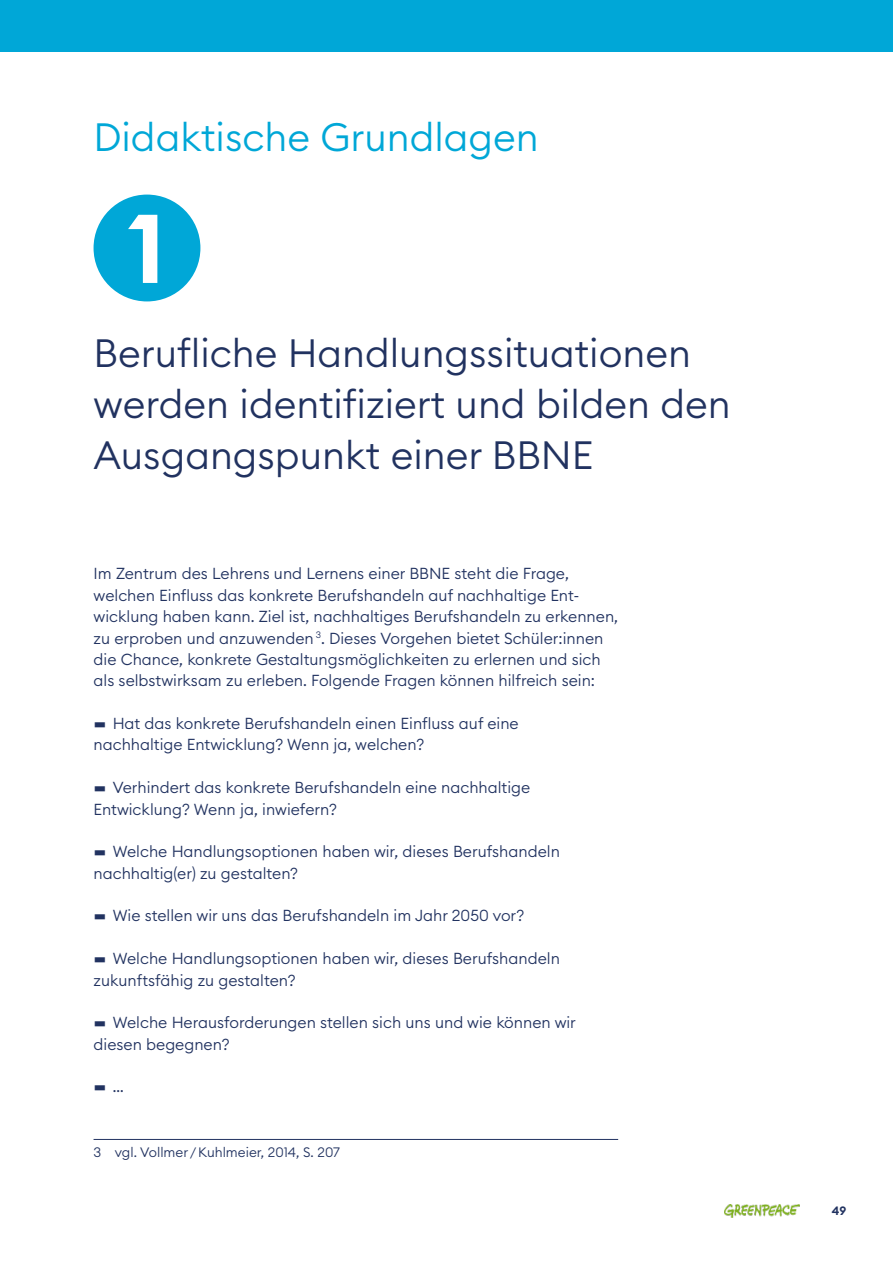
<style>
.page{position:relative;width:893px;height:1263px;background:#fff}
.page>*{position:absolute;margin:0;border:0;box-sizing:border-box;transform-origin:0 0}
.große_Introzeilen{font:300 39px/51px "Euclid Circular B";color:#213260}
.große_Introzeilen-2{font:300 39px "Euclid Circular B";color:#00a7d7}
.F1_Flatter_10_5{font:300 15.75px/21.3px "Euclid Circular B";color:#213260}
._5___Fußnote{font:300 13.5px "Euclid Circular B";color:#213260}
.t1{font:600 12px "Euclid Circular B";color:#213260}
</style>
<div class="page">
<div style="left:0;top:0;width:893px;height:51px;background:#00a7d7"></div>
<hr style="left:94px;top:1139px;width:524px;height:1px;background:#213260">
<div style="left:94px;top:195px;width:106px;height:106px;background:#00a7d7;border-radius:50%"></div>
<svg style="left:128px;top:215px;width:29px;height:68px"></svg>
<img style="left:725px;top:1205px;width:74px;height:12px">
<p class="große_Introzeilen-2" style="left:94px;top:111px;width:447px">Didaktische Grundlagen</p>
<p class="große_Introzeilen" style="left:94px;top:327px;width:639px">Berufliche Handlungssituationen werden identifiziert und bilden den<br>Ausgangspunkt einer BBNE</p>
<p class="F1_Flatter_10_5" style="left:94px;top:563px;width:526px">Im Zentrum des Lehrens und Lernens einer BBNE steht die Frage, welchen Einfluss das konkrete Berufshandeln auf nachhaltige Ent&shy;wicklung haben kann. Ziel ist, nachhaltiges Berufshandeln zu erkennen, zu erproben und anzuwenden <sup>3</sup>. Dieses Vorgehen bietet Schüler:innen die Chance, konkrete Gestaltungsmöglichkeiten zu erlernen und sich als selbstwirksam zu erleben. Folgende Fragen können hilfreich sein:</p>
<p class="F1_Flatter_10_5" style="left:94px;top:712px;width:427px">■ Hat das konkrete Berufshandeln einen Einfluss auf eine nachhaltige Entwicklung? Wenn ja, welchen?</p>
<p class="F1_Flatter_10_5" style="left:94px;top:777px;width:438px">■ Verhindert das konkrete Berufshandeln eine nachhaltige<br>Entwicklung? Wenn ja, inwiefern?</p>
<p class="F1_Flatter_10_5" style="left:94px;top:841px;width:468px">■ Welche Handlungsoptionen haben wir, dieses Berufshandeln nachhaltig(er) zu gestalten?</p>
<p class="F1_Flatter_10_5" style="left:94px;top:905px;width:432px">■ Wie stellen wir uns das Berufshandeln im Jahr 2050 vor?</p>
<p class="F1_Flatter_10_5" style="left:94px;top:948px;width:468px">■ Welche Handlungsoptionen haben wir, dieses Berufshandeln zukunftsfähig zu gestalten?</p>
<p class="F1_Flatter_10_5" style="left:94px;top:1012px;width:484px">■ Welche Herausforderungen stellen sich uns und wie können wir diesen begegnen?</p>
<p class="F1_Flatter_10_5" style="left:94px;top:1076px;width:32px">■ …</p>
<p class="_5___Fußnote" style="left:94px;top:1143px;width:248px">3 vgl. Vollmer / Kuhlmeier, 2014, S. 207</p>
<p class="t1" style="left:832px;top:1202px;width:16px">49</p>
</div>
